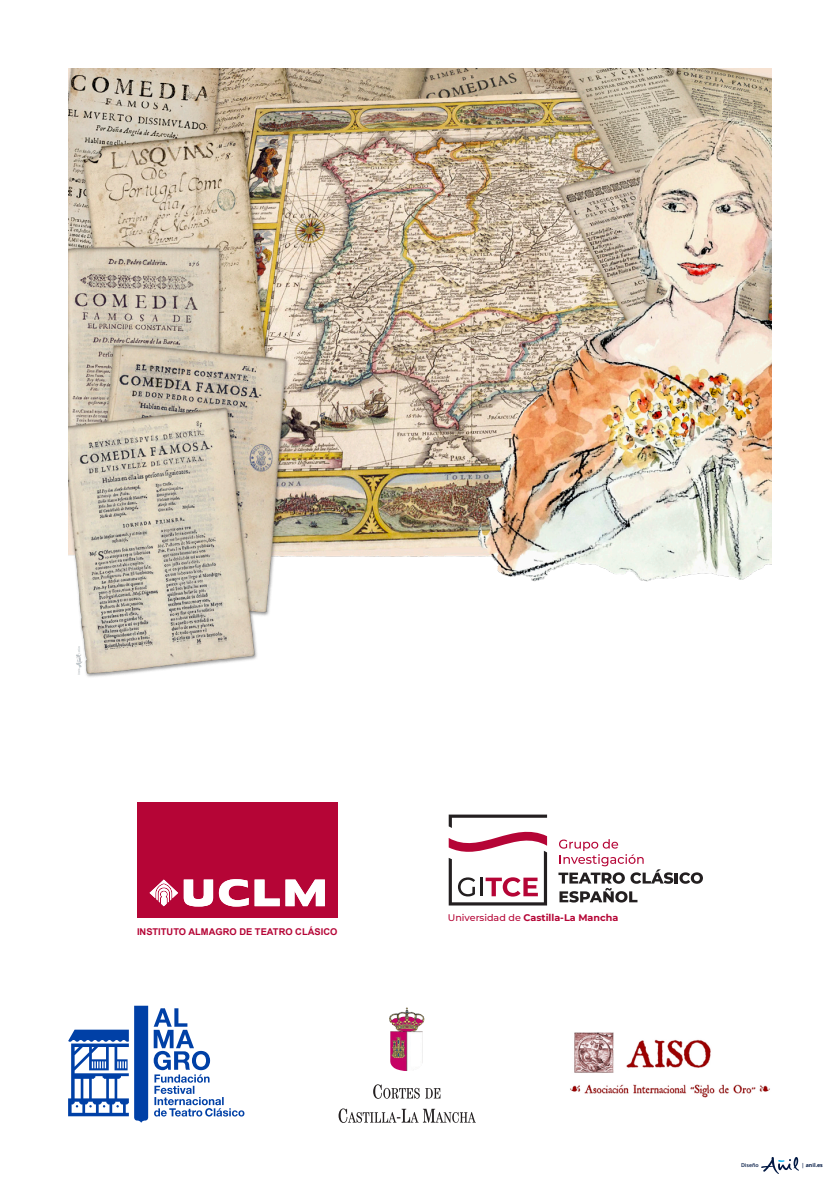
<style>
.page{position:relative;width:840px;height:1191px;background:#fff}
.page>*{position:absolute;margin:0;border:0;box-sizing:border-box;transform-origin:0 0}
.t1{font:700 9.6px "Montserrat";color:#b50536}
.t2{font:700 9.4px "Arial";color:#b50536}
.t3{font:700 5.2px "Open Sans";color:#001843}
.t4{font:600 5.2px "Open Sans";color:#001843}
.s1{font-weight:500}
.s2{font-weight:600}
</style>
<div class="page">
<svg style="left:338px;top:1084px;width:137px;height:39px"></svg>
<img style="left:389px;top:1007px;width:33px;height:64px">
<svg style="left:68px;top:1005px;width:176px;height:118px"></svg>
<img style="left:68px;top:68px;width:703px;height:609px">
<svg style="left:558px;top:839px;width:144px;height:63px"></svg>
<svg style="left:448px;top:814px;width:98px;height:91px"></svg>
<div style="left:137px;top:801px;width:200px;height:116px;background:#b50536"></div>
<svg style="left:149px;top:879px;width:176px;height:27px"></svg>
<img style="left:570px;top:1032px;width:200px;height:65px">
<svg style="left:761px;top:1157px;width:37px;height:17px"></svg>
<p class="t2" style="left:137px;top:925px;width:202px">INSTITUTO ALMAGRO DE TEATRO CLÁSICO</p>
<p class="t1" style="left:447px;top:911px;width:172px"><span class="s1">Universidad de</span> Castilla-La Mancha</p>
<p class="t4" style="left:740px;top:1161px;width:19px">Diseño</p>
<p class="t3" style="left:801px;top:1161px;width:23px"><span class="s2">|</span> anil.es</p>
</div>
